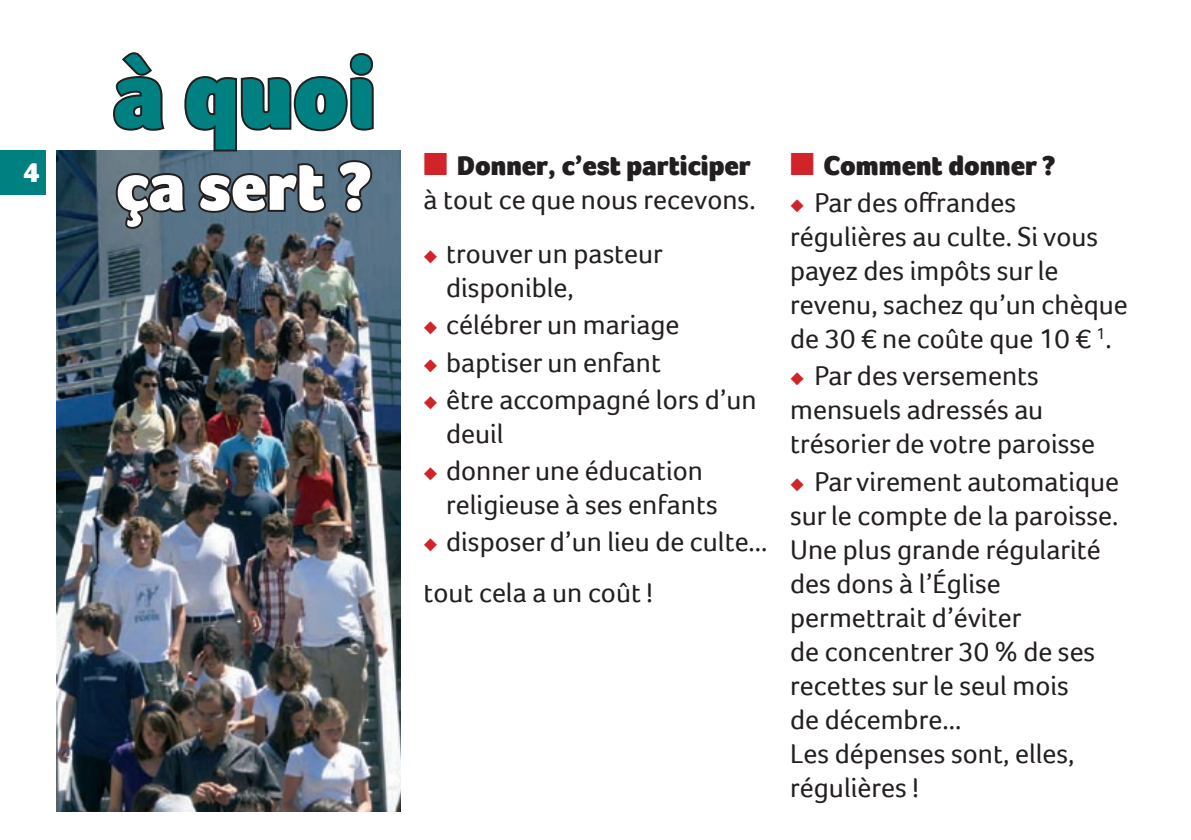
<style>
.page{position:relative;width:1191px;height:840px;background:#fff}
.page>*{position:absolute;margin:0;border:0;box-sizing:border-box;transform-origin:0 0}
.t1{font:900 100px "Foco";color:#008080}
.t2{font:900 70px "Foco";color:#fff}
.t3{font:28px/34px "Foco";color:#231f20}
.t4{font:900 28px "Foco";color:#231f20}
.t5{font:900 28px "Foco";color:#fff}
.s1{color:#d1232a}
.s2{font-weight:900}
</style>
<div class="page">
<div style="left:0;top:150px;width:45px;height:45px;background:#008080"></div>
<img style="left:57px;top:150px;width:344px;height:661px">
<svg style="left:110px;top:52px;width:266px;height:180px"></svg>
<h1 class="t1" style="left:113px;top:36px;width:264px">à quoi</h1>
<h2 class="t2" style="left:116px;top:145px;width:258px">ça sert ?</h2>
<p class="t5" style="left:23px;top:156px;width:18px">4</p>
<p class="t3" style="left:423px;top:148px;width:334px"><span class="s1">■</span> <span class="s2">Donner, c’est participer </span>à tout ce que nous recevons.</p>
<p class="t3" style="left:446px;top:236px;width:218px;text-indent:-23px"><span class="s1">◆</span> trouver un pasteur disponible,</p>
<p class="t3" style="left:423px;top:307px;width:258px"><span class="s1">◆</span> célébrer un mariage</p>
<p class="t3" style="left:423px;top:344px;width:239px"><span class="s1">◆</span> baptiser un enfant</p>
<p class="t3" style="left:446px;top:382px;width:312px;text-indent:-23px"><span class="s1">◆</span> être accompagné lors d’un deuil</p>
<p class="t3" style="left:446px;top:453px;width:273px;text-indent:-23px"><span class="s1">◆</span> donner une éducation religieuse à ses enfants</p>
<p class="t3" style="left:423px;top:516px;width:345px;line-height:51px"><span class="s1">◆</span> disposer d’un lieu de culte... tout cela a un coût !</p>
<p class="t4" style="left:790px;top:149px;width:267px"><span class="s1">■</span> Comment donner ?</p>
<p class="t3" style="left:790px;top:185px;width:339px"><span class="s1">◆</span> Par des offrandes régulières au culte. Si vous payez des impôts sur le revenu, sachez qu’un chèque de 30 € ne coûte que 10 € <sup>1</sup>.</p>
<p class="t3" style="left:790px;top:358px;width:306px"><span class="s1">◆</span> Par des versements mensuels adressés au trésorier de votre paroisse</p>
<p class="t3" style="left:790px;top:463px;width:330px"><span class="s1">◆</span> Par virement automatique sur le compte de la paroisse.<br>Une plus grande régularité des dons à l’Église permettrait d’éviter<br>de concentrer 30 % de ses recettes sur le seul mois<br>de décembre...<br>Les dépenses sont, elles, régulières !</p>
</div>
